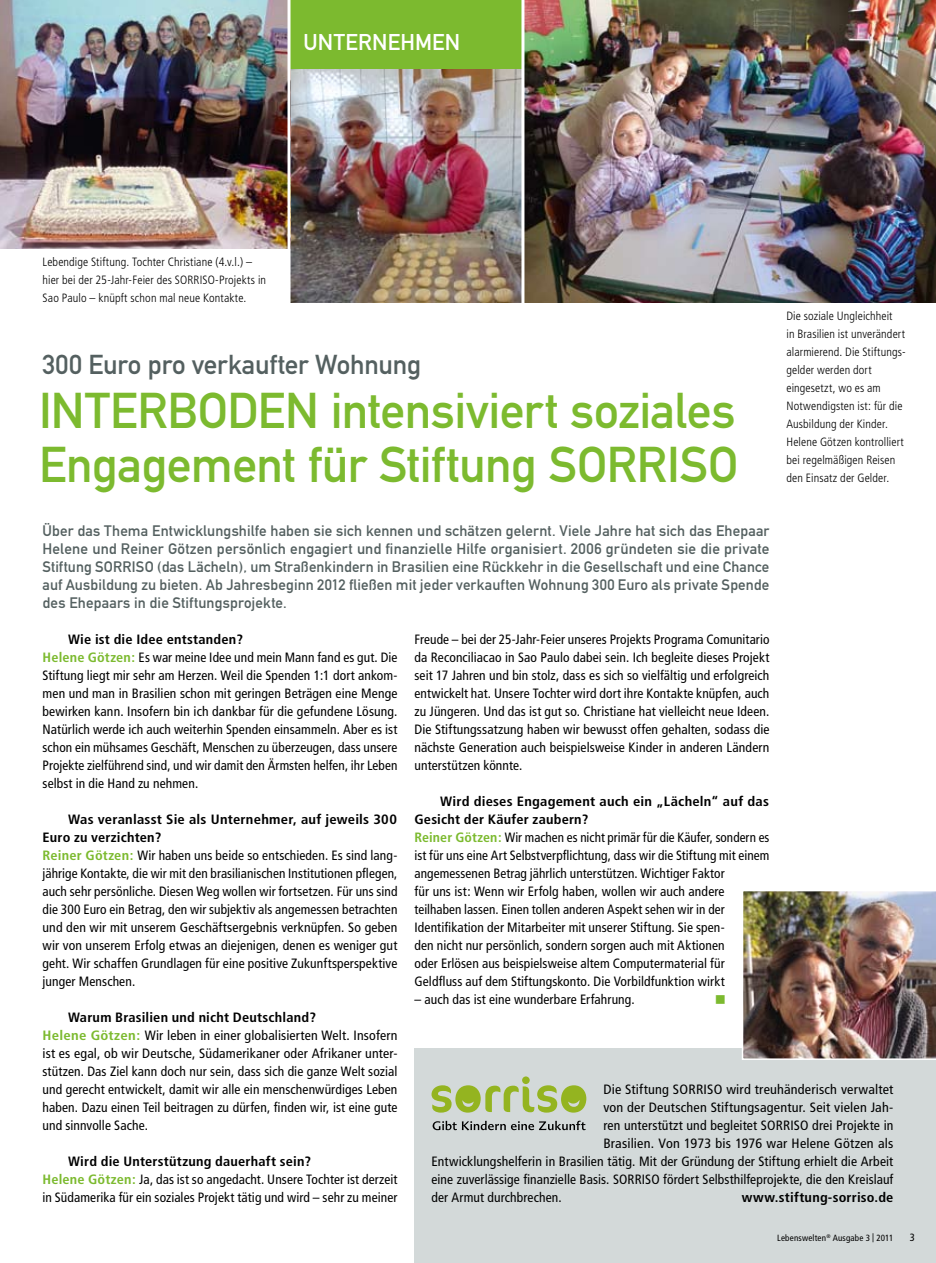
<style>
.page{position:relative;width:936px;height:1263px;background:#fff}
.page>*{position:absolute;margin:0;border:0;box-sizing:border-box;transform-origin:0 0}
.t1{font:49.5px/54px "DIN Mittelschrift Alternate";letter-spacing:-.01em;color:#7cba2f;text-align:right}
.t2{font:27px "DIN Mittelschrift Alternate";letter-spacing:-.01em;color:#546060}
.t3{font:22.5px "DIN Mittelschrift Alternate";letter-spacing:.01em;color:#fff}
.t4{font:15px/18px "DIN Mittelschrift Alternate";letter-spacing:.01em;color:#546060;text-align:justify}
.t5{font:15px "Wingdings";color:#7cba2f}
.t6{font:condensed 13.5px/18px "Frutiger";letter-spacing:.01em;color:#000}
.t7{font:condensed 13.5px "Frutiger";letter-spacing:.01em;color:#000;scale:1.05 1}
.t8{font:700 condensed 13.5px "Frutiger";letter-spacing:.015em;color:#000;scale:1.06 1}
.t9{font:300 condensed 12px/18px "Frutiger";letter-spacing:.01em;color:#000}
.t10{font:condensed 10.5px "Frutiger";color:#000}
.t11{font:condensed 9px "Frutiger";letter-spacing:.02em;color:#000}
.s1{font-weight:700}
.s2{font-weight:700;color:#7cba2f}
</style>
<div class="page">
<div style="left:414px;top:1048px;width:521px;height:215px;background:#d3d9d9"></div>
<svg style="left:431px;top:1076px;width:155px;height:36px"></svg>
<svg style="left:432px;top:1121px;width:153px;height:9px"></svg>
<img style="left:524px;top:0;width:411px;height:302px">
<img style="left:290px;top:68px;width:231px;height:234px">
<img style="left:0;top:0;width:287px;height:248px">
<img style="left:742px;top:891px;width:193px;height:169px">
<div style="left:290px;top:0;width:231px;height:68px;background:#7cba2f"></div>
<h3 class="t3" style="left:303px;top:29px;width:158px">Unternehm en</h3>
<p class="t9" style="left:43px;top:253px;width:225px">Lebendige Stiftung. Tochter Christiane (4.v.l.) – hier bei der 25-Jahr-Feier des SORRISO-Projekts in<br>Sao Paulo – knüpft schon mal neue Kontakte.</p>
<h2 class="t2" style="left:42px;top:349px;width:380px">300 Euro pro verkaufter Wohnung</h2>
<h1 class="t1" style="left:39px;top:384px;width:42px">INTERBODEN</h1>
<h1 class="t1" style="left:39px;top:384px;width:698px">intensiviert soziales<br>Engagement für Stiftung SORRISO</h1>
<p class="t4" style="left:43px;top:522px;width:728px">Über das Thema Entwicklungshilfe haben sie sich kennen und schätzen gelernt. Viele Jahre hat sich das Ehepaar Helene und Reiner Götzen persönlich engagiert und finanzielle Hilfe organisiert. 2006 gründeten sie die private Stiftung SORR</p>
<p class="t4" style="left:43px;top:558px;width:728px;text-indent:89px">ISO (das Lächeln), um Straßenkindern in Brasilien eine Rückkehr in die Gesellschaft und eine Chance auf Ausbildung zu bieten. Ab Jahresbeginn 2012 fließen mit jeder verkauften Wohnung 300 Euro als private Spende des Ehepaars in die Stiftungsprojekte.</p>
<p class="t9" style="left:786px;top:307px;width:121px">Die soziale Ungleichheit<br>in Brasilien ist unverändert alarmierend. Die Stiftungs&shy;gelder werden dort eingesetzt, wo es am<br>Notwendigsten ist: für die<br>Ausbildung der Kinder.<br>Helene Götzen kontrolliert bei regelmäßigen Reisen den Einsatz der Gelder.</p>
<p class="t6" style="left:43px;top:631px;width:356px;text-indent:26px"><span class="s1">Wie ist die Idee entstanden?<br></span><span class="s2">Helene Götzen:</span> Es war meine Idee und mein Mann fand es gut. Die Stiftung liegt mir sehr am Herzen. Weil die Spenden 1:1 dort ankom&shy;men und man in Brasilien schon mit geringen Beträgen eine Menge bewirken kann. Insofern bin ich dankbar für die gefundene Lösung.<br>Natürlich werde ich auch weiterhin Spenden einsammeln. Aber es ist schon ein mühsames Geschäft, Menschen zu überzeugen, dass unsere Projekte zielführend sind, und wir damit den Ärmsten helfen, ihr Leben selbst in die Hand zu nehmen.</p>
<p class="t6" style="left:43px;top:811px;width:356px;text-indent:26px"><span class="s1">Was veranlasst Sie als Unternehmer, auf jeweils 300<br>Euro zu verzichten?<br></span><span class="s2">Reiner Götzen:</span> Wir haben uns beide so entschieden. Es sind lang&shy;jährige Kontakte, die wir mit den brasilianischen Institutionen pflegen, auch sehr persönliche. Diesen Weg wollen wir fortsetzen. Für uns sind die 300 Euro ein Betrag, den wir subjektiv als angemessen betrachten und den wir mit unserem Geschäftsergebnis verknüpfen. So geben wir von unserem Erfolg etwas an diejenigen, denen es weniger gut geht. Wir schaffen Grundlagen für eine positive Zukunftsperspektive junger Menschen.</p>
<p class="t6" style="left:43px;top:1009px;width:356px;text-indent:26px"><span class="s1">Warum Brasilien und nicht Deutschland?<br></span><span class="s2">Helene Götzen:</span> Wir leben in einer globalisierten Welt. Insofern ist es egal, ob wir Deutsche, Südamerikaner oder Afrikaner unter&shy;stützen. Das Ziel kann doch nur sein, dass sich die ganze Welt sozial und gerecht entwickelt, damit wir alle ein menschenwürdiges Leben haben. Dazu einen Teil beitragen zu dürfen, finden wir, ist eine gute und sinnvolle Sache.</p>
<p class="t6" style="left:43px;top:1153px;width:356px;text-indent:26px"><span class="s1">Wird die Unterstützung dauerhaft sein?<br></span><span class="s2">Helene Götzen:</span> Ja, das ist so angedacht. Unsere Tochter ist derzeit in Südamerika für ein soziales Projekt tätig und wird – sehr zu meiner</p>
<p class="t6" style="left:414px;top:631px;width:356px;text-align:justify">Freude – bei der 25-Jahr-Feier unseres Projekts Programa Comunitario da Reconciliacao in Sao Paulo dabei sein. Ich begleite dieses Projekt seit 17 Jahren und bin stolz, dass es sich so vielfältig und erfolgreich entwickelt hat. Unsere Tochter wird dort ihre Kontakte knüpfen, auch zu Jüngeren. Und das ist gut so. Christiane hat vielleicht neue Ideen.<br>Die Stiftungssatzung haben wir bewusst offen gehalten, sodass die nächste Generation auch beispielsweise Kinder in anderen Ländern unterstützen könnte.</p>
<p class="t6" style="left:414px;top:793px;width:356px;text-indent:26px"><span class="s1">Wird dieses Engagement auch ein „Lächeln“ auf das Gesicht der Käufer zaubern?<br></span><span class="s2">Reiner Götzen:</span> Wir machen es nicht primär für die Käufer, sondern es ist für uns eine Art Selbstverpflichtung, dass wir die Stiftung mit einem angemessenen Betrag jährlich unterstützen. Wichtiger Faktor<br>für uns ist: Wenn wir Erfolg haben, wollen wir auch andere teilhaben lassen. Einen tollen anderen Aspekt sehen wir in der Identifikation der Mitarbeiter mit unserer Stiftung. Sie spen-<br>den nicht nur persönlich, sondern sorgen auch mit Aktionen<br>oder Erlösen aus beispielsweise altem Computermaterial für Geldfluss auf dem Stiftungskonto. Die Vorbildfunktion wirkt</p>
<p class="t6" style="left:414px;top:991px;width:222px">– auch das ist eine wunderbare Erfahrung.</p>
<p class="t5" style="left:714px;top:992px;width:13px">■</p>
<p class="t7" style="left:603px;top:1082px;width:278px">Die Stiftung SORRISO wird treuhänderisch verwaltet</p>
<p class="t7" style="left:603px;top:1100px;width:278px">von der Deutschen Stiftungsagentur. Seit vielen Jah-</p>
<p class="t6" style="left:603px;top:1117px;width:291px">ren unterstützt und begleitet SORRISO drei Projekte in</p>
<p class="t7" style="left:603px;top:1136px;width:278px">Brasilien. Von 1973 bis 1976 war Helene Götzen als</p>
<p class="t6" style="left:431px;top:1153px;width:463px">Entwicklungshelferin in Brasilien tätig. Mit der Gründung der Stiftung erhielt die Arbeit</p>
<p class="t6" style="left:431px;top:1171px;width:463px">eine zuverlässige finanzielle Basis. SORRISO fördert Selbsthilfeprojekte, die den Kreislauf</p>
<p class="t6" style="left:431px;top:1189px;width:132px">der Armut durchbrechen.</p>
<p class="t8" style="left:741px;top:1190px;width:144px">www.stiftung-sorriso.de</p>
<p class="t11" style="left:777px;top:1233px;width:118px">Lebenswelten<sup>®</sup> Ausgabe 3 | 2011</p>
<p class="t10" style="left:909px;top:1231px;width:7px">3</p>
</div>
